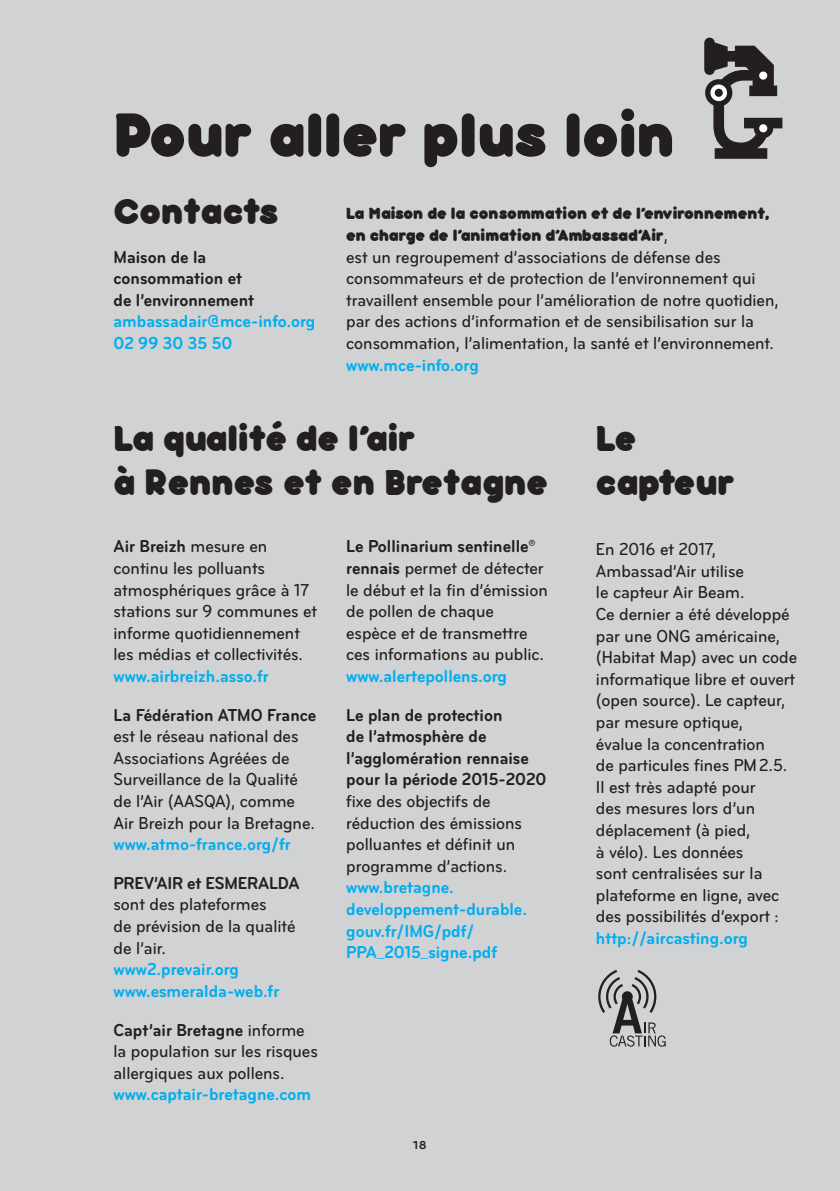
<style>
.page{position:relative;width:840px;height:1191px;background:#fff}
.page>*{position:absolute;margin:0;border:0;box-sizing:border-box;transform-origin:0 0}
.t1{font:900 68px "bubbleboddy";color:#231f20}
.t2{font:900 40px/44px "bubbleboddy";color:#231f20}
.t3{font:500 condensed 18px/21.6px "Bryant";color:#231f20}
.t4{font:700 condensed 18px/21.6px "Bryant";color:#00aeef}
.t5{font:700 condensed 18px/21.6px "Bryant";color:#231f20}
.t6{font:900 18px/21.6px "bubbleboddy";color:#231f20}
.t7{font:700 12px "Bryant";color:#231f20}
.s1{font-family:"Bryant";font-weight:500;font-stretch:condensed}
.s2{font-weight:700}
</style>
<div class="page">
<div style="left:0;top:0;width:839px;height:1191px;background:#d1d2d4"></div>
<hr style="left:839px;top:0;width:1px;height:1191px;background:#d1d2d4">
<svg style="left:598px;top:970px;width:67px;height:76px"></svg>
<svg style="left:704px;top:37px;width:79px;height:122px"></svg>
<div style="left:722px;top:51px;width:27px;height:11px;background:#231f20"></div>
<div style="left:748px;top:86px;width:28px;height:10px;background:#231f20"></div>
<div style="left:703px;top:43px;width:11px;height:27px;background:#231f20"></div>
<svg style="left:758px;top:72px;width:8px;height:8px"></svg>
<svg style="left:758px;top:124px;width:8px;height:8px"></svg>
<h1 class="t1" style="left:113px;top:88px;width:562px">Pour aller plus loin</h1>
<h2 class="t2" style="left:113px;top:187px;width:167px">Contacts</h2>
<p class="t5" style="left:113px;top:246px;width:142px">Maison de la consommation et de l’environnement</p>
<p class="t4" style="left:113px;top:311px;width:203px">ambassadair@mce-info.org<br>02 99 30 35 50</p>
<p class="t6" style="left:346px;top:202px;width:424px">La Maison de la consommation et de l’environnement, en charge de l’animation d’Ambassad’Air<span class="s1">,</span></p>
<p class="t3" style="left:346px;top:246px;width:433px">est un regroupement d’associations de défense des consommateurs et de protection de l’environnement qui travaillent ensemble pour l’amélioration de notre quotidien, par des actions d’information et de sensibilisation sur la consommation, l’alimentation, la santé et l’environnement.</p>
<p class="t4" style="left:346px;top:354px;width:134px">www.mce-info.org</p>
<h2 class="t2" style="left:113px;top:414px;width:435px">La qualité de l’air<br>à Rennes et en Bretagne</h2>
<p class="t3" style="left:113px;top:536px;width:205px"><span class="s2">Air Breizh</span> mesure en continu les polluants atmosphériques grâce à 17 stations sur 9 communes et informe quotidiennement les médias et collectivités.</p>
<p class="t4" style="left:113px;top:665px;width:157px">www.airbreizh.asso.fr</p>
<p class="t5" style="left:113px;top:704px;width:204px">La Fédération ATMO France</p>
<p class="t3" style="left:113px;top:726px;width:203px">est le réseau national des<br>Associations Agréées de<br>Surveillance de la Qualité de l’Air (AASQA), comme<br>Air Breizh pour la Bretagne.</p>
<p class="t4" style="left:113px;top:834px;width:179px">www.atmo-france.org/fr</p>
<p class="t5" style="left:113px;top:872px;width:187px">PREV’AIR et ESMERALDA</p>
<p class="t3" style="left:113px;top:894px;width:183px">sont des plateformes<br>de prévision de la qualité de l’air.</p>
<p class="t4" style="left:113px;top:959px;width:167px">www2.prevair.org www.esmeralda-web.fr</p>
<p class="t3" style="left:113px;top:1019px;width:206px"><span class="s2">Capt’air Bretagne</span> informe la population sur les risques allergiques aux pollens.</p>
<p class="t4" style="left:113px;top:1084px;width:199px">www.captair-bretagne.com</p>
<p class="t3" style="left:346px;top:536px;width:203px"><span class="s2">Le Pollinarium sentinelle® rennais</span> permet de détecter le début et la fin d’émission de pollen de chaque espèce et de transmettre ces informations au public.</p>
<p class="t4" style="left:346px;top:665px;width:162px">www.alertepollens.org</p>
<p class="t5" style="left:346px;top:704px;width:202px">Le plan de protection<br>de l’atmosphère de l’agglomération rennaise pour la période 2015-2020</p>
<p class="t3" style="left:346px;top:790px;width:177px">fixe des objectifs de réduction des émissions polluantes et définit un programme d’actions.</p>
<p class="t4" style="left:346px;top:877px;width:182px">www.bretagne. developpement-durable. gouv.fr/IMG/pdf/<br>PPA_2015_signe.pdf</p>
<p class="t7" style="left:413px;top:1138px;width:15px">18</p>
<h2 class="t2" style="left:595px;top:414px;width:140px">Le capteur</h2>
<p class="t3" style="left:595px;top:539px;width:203px">En 2016 et 2017,<br>Ambassad’Air utilise<br>le capteur Air Beam.<br>Ce dernier a été développé par une ONG américaine, (Habitat Map) avec un code informatique libre et ouvert (open source). Le capteur, par mesure optique,<br>évalue la concentration<br>de particules fines PM2.5.<br>Il est très adapté pour<br>des mesures lors d’un déplacement (à pied,<br>à vélo). Les données<br>sont centralisées sur la plateforme en ligne, avec des possibilités d’export :</p>
<p class="t4" style="left:595px;top:927px;width:153px">http://aircasting.org</p>
</div>
